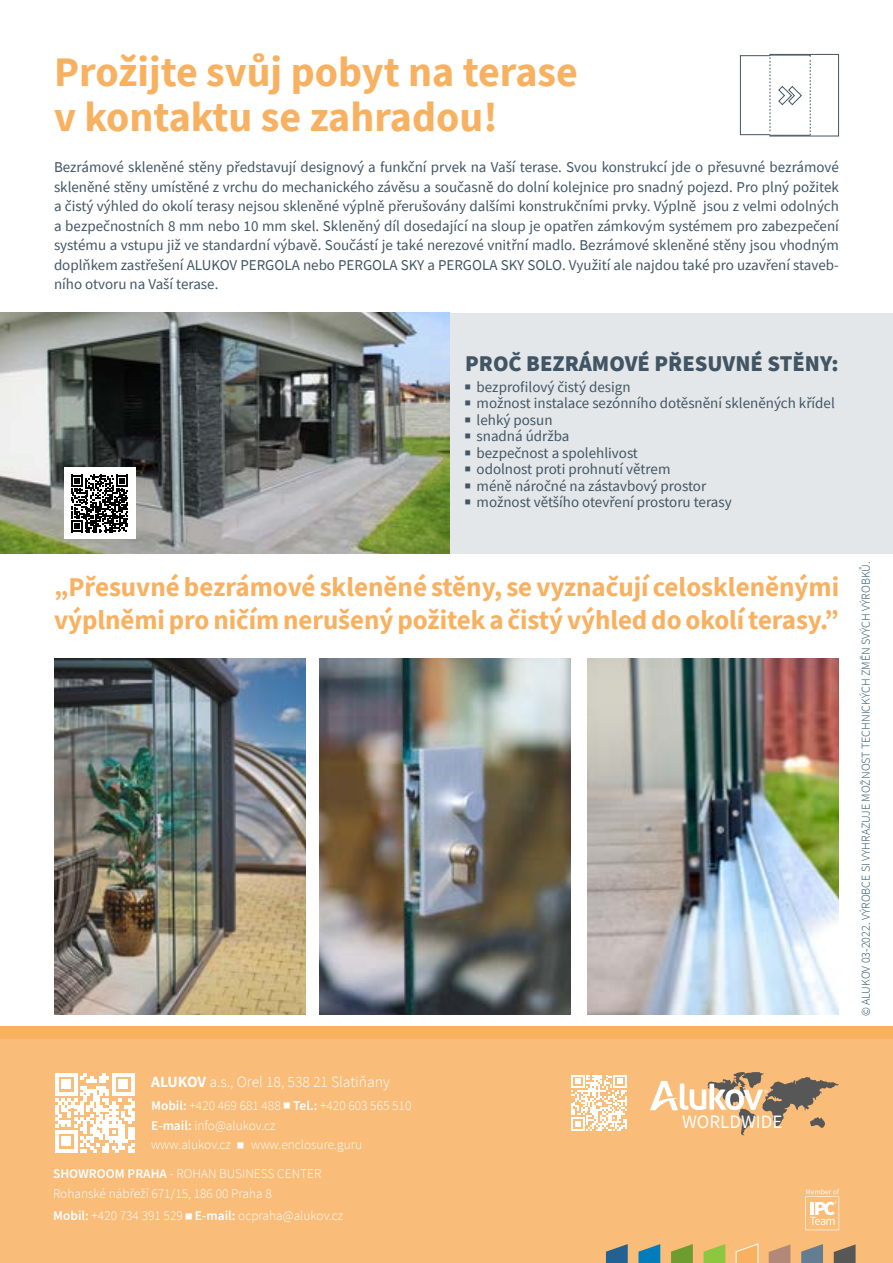
<style>
.page{position:relative;width:893px;height:1263px;background:#fff}
.page>*{position:absolute;margin:0;border:0;box-sizing:border-box;transform-origin:0 0}
.Document_Title{font:700 42px "Source Sans Pro";color:#f8b161}
.Document_Title-2{font:700 27px/33px "Source Sans Pro";letter-spacing:-.005em;color:#f8b161}
.Document_Title-3{font:900 22.5px "Source Sans Pro";color:#425564}
.t1{font:18.9px "Source Sans Pro";color:#fff}
.Document_Title-4{font:300 15.6px "Source Sans Pro";color:#fff}
.Document_Title-5{font:15px/19.5px "Source Sans Pro";color:#425564;text-align:justify}
.Document_Title-6{font:300 13.35px "Source Sans Pro";color:#fff}
.t2{font:300 12px "Source Sans Pro";color:#245366}
.s1{font-weight:700}
.s2{font-weight:600}
.s3{font-size:7.5px}
</style>
<div class="page">
<img style="left:54px;top:658px;width:252px;height:356px">
<img style="left:319px;top:658px;width:252px;height:356px">
<img style="left:587px;top:658px;width:252px;height:356px">
<div style="left:449px;top:313px;width:444px;height:241px;background:#e3e7e9"></div>
<img style="left:0;top:313px;width:449px;height:241px">
<div style="left:0;top:1033px;width:893px;height:230px;background:#f9bc79"></div>
<div style="left:0;top:1026px;width:893px;height:13px;background:#f8b161"></div>
<div style="left:64px;top:468px;width:71px;height:71px;background:#fff"></div>
<svg style="left:71px;top:475px;width:57px;height:57px"></svg>
<svg style="left:740px;top:53px;width:99px;height:84px"></svg>
<svg style="left:805px;top:1189px;width:34px;height:41px"></svg>
<svg style="left:55px;top:1073px;width:79px;height:79px"></svg>
<svg style="left:571px;top:1075px;width:56px;height:55px"></svg>
<svg style="left:650px;top:1072px;width:188px;height:63px"></svg>
<svg style="left:834px;top:1244px;width:21px;height:19px"></svg>
<svg style="left:801px;top:1244px;width:22px;height:19px"></svg>
<svg style="left:769px;top:1244px;width:21px;height:19px"></svg>
<svg style="left:736px;top:1243px;width:22px;height:20px"></svg>
<svg style="left:704px;top:1244px;width:21px;height:19px"></svg>
<svg style="left:671px;top:1244px;width:22px;height:19px"></svg>
<svg style="left:638px;top:1244px;width:22px;height:19px"></svg>
<svg style="left:606px;top:1244px;width:22px;height:19px"></svg>
<p class="Document_Title" style="left:54px;top:43px;width:525px">Prožijte svůj pobyt na terase</p>
<p class="Document_Title" style="left:54px;top:88px;width:445px">v kontaktu se zahradou!</p>
<p class="Document_Title-5" style="left:54px;top:157px;width:786px">Bezrámové skleněné stěny představují designový a funkční prvek na Vaší terase. Svou konstrukcí jde o přesuvné bezrámové skleněné stěny umístěné z vrchu do mechanického závěsu a současně do dolní kolejnice pro snadný pojezd. Pro plný požitek a čistý výhled do okolí terasy nejsou skleněné výplně přerušovány dalšími konstrukčními prvky. Výplně jsou z velmi odolných a bezpečnostních 8 mm nebo 10 mm skel. Skleněný díl dosedající na sloup je opatřen zámkovým systémem pro zabezpečení systému a vstupu již ve standardní výbavě. Součástí je také nerezové vnitřní madlo. Bezrámové skleněné stěny jsou vhodným doplňkem zastřešení ALUKOV PERGOLA nebo PERGOLA SKY a PERGOLA SKY SOLO. Využití ale najdou také pro uzavření staveb&shy;ního otvoru na Vaší terase.</p>
<p class="Document_Title-3" style="left:465px;top:348px;width:375px">PROČ BEZRÁMOVÉ PŘESUVNÉ STĚNY:</p>
<p class="Document_Title-5" style="left:465px;top:377px;width:167px"><sup>■</sup> bezprofilový čistý design</p>
<p class="Document_Title-5" style="left:465px;top:394px;width:371px"><sup>■</sup> možnost instalace sezónního dotěsnění skleněných křídel</p>
<p class="Document_Title-5" style="left:465px;top:410px;width:89px"><sup>■</sup> lehký posun</p>
<p class="Document_Title-5" style="left:465px;top:427px;width:106px"><sup>■</sup> snadná údržba</p>
<p class="Document_Title-5" style="left:465px;top:443px;width:174px"><sup>■</sup> bezpečnost a spolehlivost</p>
<p class="Document_Title-5" style="left:465px;top:460px;width:207px"><sup>■</sup> odolnost proti prohnutí větrem</p>
<p class="Document_Title-5" style="left:465px;top:476px;width:243px"><sup>■</sup> méně náročné na zástavbový prostor</p>
<p class="Document_Title-5" style="left:465px;top:493px;width:268px"><sup>■</sup> možnost většího otevření prostoru terasy</p>
<p class="Document_Title-2" style="left:54px;top:570px;width:787px">„Přesuvné bezrámové skleněné stěny, se vyznačují celoskleněnými výplněmi pro ničím nerušený požitek a čistý výhled do okolí terasy.”</p>
<p class="t2" style="left:858px;top:1016px;width:456px;rotate:-90deg">© ALUKOV 03-2022. VÝROBCE SI VYHRAZUJE MOŽNOST TECHNICKÝCH ZMĚN SVÝCH VÝROBKŮ.</p>
<p class="Document_Title-4" style="left:151px;top:1072px;width:240px"><span class="s1">ALUKOV</span> a.s., Orel 18, 538 21 Slatiňany</p>
<p class="Document_Title-6" style="left:151px;top:1097px;width:262px"><span class="s2">Mobil:</span> +420 469 681 488 <span class="s3">■</span> <span class="s2">Tel.:</span> +420 603 565 510</p>
<p class="Document_Title-6" style="left:151px;top:1117px;width:126px"><span class="s2">E-mail:</span> info@alukov.cz</p>
<p class="Document_Title-6" style="left:151px;top:1136px;width:94px">www.alukov.cz <span class="s3">■</span></p>
<p class="Document_Title-6" style="left:251px;top:1136px;width:112px">www.enclosure.guru</p>
<p class="Document_Title-6" style="left:53px;top:1165px;width:270px"><span class="s2">SHOWROOM PRAHA</span> - ROHAN BUSINESS CENTER</p>
<p class="Document_Title-6" style="left:53px;top:1185px;width:220px">Rohanské nábřeží 671/15, 186 00 Praha 8</p>
<p class="Document_Title-6" style="left:53px;top:1208px;width:292px"><span class="s2">Mobil:</span> +420 734 391 529 <span class="s3">■</span> <span class="s2">E-mail:</span> ocpraha@alukov.cz</p>
<p class="t1" style="left:682px;top:1109px;width:102px">WORLDWIDE</p>
</div>
